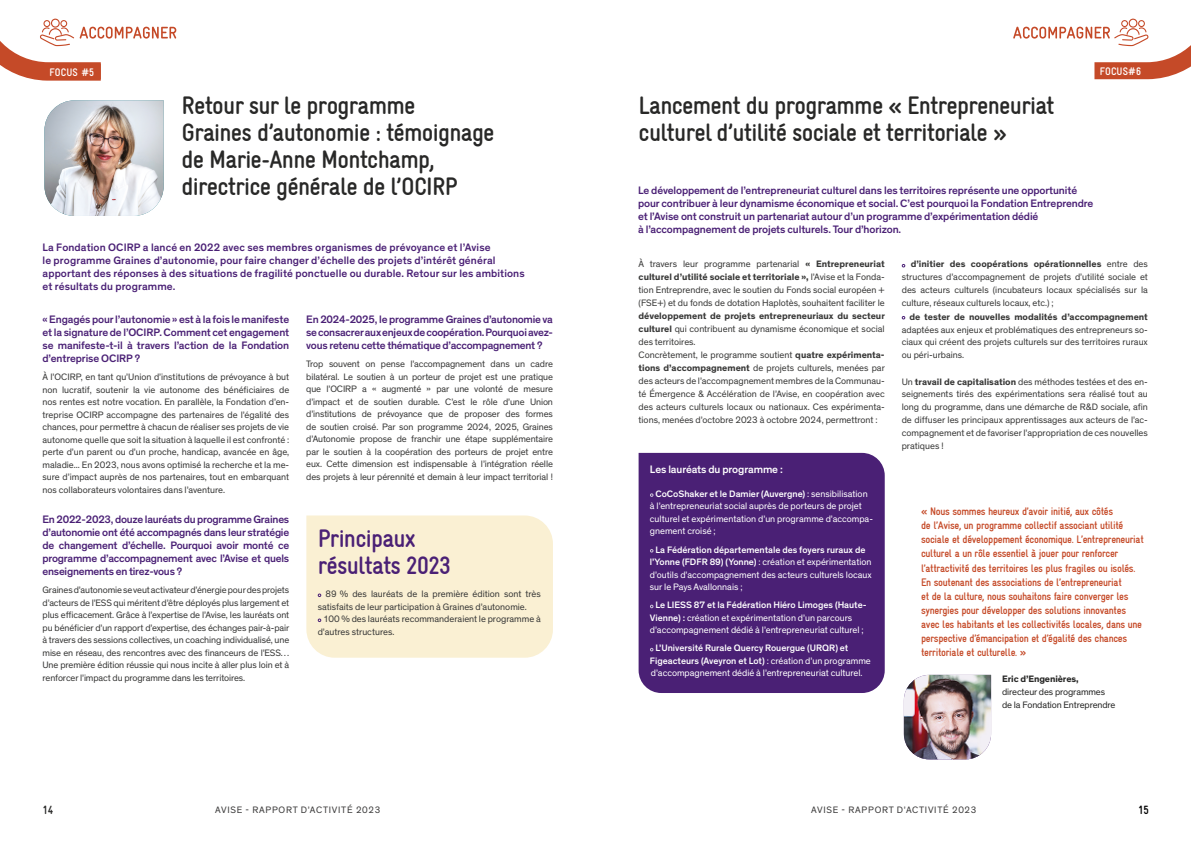
<style>
.page{position:relative;width:1191px;height:842px;background:#fff}
.page>*{position:absolute;margin:0;border:0;box-sizing:border-box;transform-origin:0 0}
.t1{font:700 condensed 25px/27px "Gravur LLTT";letter-spacing:-.03em;color:#282827}
.t2{font:700 condensed 25px/27px "Gravur LLTT";letter-spacing:-.03em;color:#4a2075}
.t3{font:700 12px "Gravur Condensed";color:#282827}
.t4{font:700 12px "Gravur Condensed";color:#000}
.t5{font:500 11px/13px "Theinhardt";letter-spacing:-.01em;color:#4a2075;text-align:justify}
.t6{font:700 11px/14px "Gravur Condensed";letter-spacing:-.03em;color:#c54a28}
.t7{font:500 11px/13px "Theinhardt";letter-spacing:.01em;color:#4a2075}
.t8{font:500 11px "Theinhardt";letter-spacing:-.01em;color:#fff}
.t9{font:700 11px "Gravur Condensed";letter-spacing:.01em;color:#fff}
.t10{font:9.5px/12.5px "Theinhardt";color:#393938;text-align:justify}
.t11{font:9.5px/12.5px "Theinhardt";color:#fff}
.t12{font:9.5px "Theinhardt";letter-spacing:.08em;color:#3c3b3b}
.t13{font:9.5px/13px "Theinhardt";letter-spacing:-.01em;color:#282827}
.t14{font:700 9.5px "Theinhardt";color:#393938}
.t15{font:700 9.5px "Theinhardt";letter-spacing:-.01em;color:#282827}
.s1{font-weight:700}
.s2{font-weight:500}
</style>
<div class="page">
<div style="left:306px;top:515px;width:247px;height:143px;background:#faf0d3"></div>
<img style="left:44px;top:100px;width:120px;height:116px">
<div style="left:638px;top:453px;width:246px;height:240px;background:#4a2075"></div>
<svg style="left:650px;top:493px;width:3px;height:4px"></svg>
<svg style="left:650px;top:549px;width:3px;height:4px"></svg>
<img style="left:904px;top:675px;width:87px;height:84px">
<svg style="left:1013px;top:18px;width:178px;height:61px"></svg>
<svg style="left:0;top:18px;width:176px;height:63px"></svg>
<p class="t9" style="left:50px;top:66px;width:46px">FOCUS #5</p>
<h1 class="t1" style="left:182px;top:91px;width:314px">Retour sur le programme<br>Graines d’autonomie : témoignage de Marie-Anne Montchamp, directrice générale de l’OCIRP</h1>
<p class="t7" style="left:43px;top:241px;width:484px">La Fondation OCIRP a lancé en 2022 avec ses membres organismes de prévoyance et l’Avise<br>le programme Graines d’autonomie, pour faire changer d’échelle des projets d’intérêt général apportant des réponses à des situations de fragilité ponctuelle ou durable. Retour sur les ambitions et résultats du programme.</p>
<p class="t5" style="left:43px;top:313px;width:248px">« Engagés pour l’autonomie » est à la fois le manifeste et la signature de l’OCIRP. Comment cet engagement se manifeste-t-il à travers l’action de la Fondation d’entreprise OCIRP ?</p>
<p class="t10" style="left:43px;top:371px;width:248px">À l’OCIRP, en tant qu’Union d’institutions de prévoyance à but non lucratif, soutenir la vie autonome des bénéficiaires de nos rentes est notre vocation. En parallèle, la Fondation d’en&shy;treprise OCIRP accompagne des partenaires de l’égalité des chances, pour permettre à chacun de réaliser ses projets de vie autonome quelle que soit la situation à laquelle il est confronté : perte d’un parent ou d’un proche, handicap, avancée en âge, maladie... En 2023, nous avons optimisé la recherche et la me&shy;sure d’impact auprès de nos partenaires, tout en embarquant nos collaborateurs volontaires dans l’aventure.</p>
<p class="t5" style="left:43px;top:513px;width:248px">En 2022-2023, douze lauréats du programme Graines d’autonomie ont été accompagnés dans leur stratégie de changement d’échelle. Pourquoi avoir monté ce programme d’accompagnement avec l’Avise et quels enseignements en tirez-vous ?</p>
<p class="t10" style="left:43px;top:584px;width:248px">Graines d’autonomie se veut activateur d’énergie pour des projets d’acteurs de l’ESS qui méritent d’être déployés plus largement et plus efficacement. Grâce à l’expertise de l’Avise, les lauréats ont pu bénéficier d’un rapport d’expertise, des échanges pair-à-pair à travers des sessions collectives, un coaching individualisé, une mise en réseau, des rencontres avec des financeurs de l’ESS… Une première édition réussie qui nous incite à aller plus loin et à renforcer l’impact du programme dans les territoires.</p>
<p class="t5" style="left:306px;top:313px;width:248px">En 2024-2025, le programme Graines d’autonomie va se consacrer aux enjeux de coopération. Pourquoi avez&shy;vous retenu cette thématique d’accompagnement ?</p>
<p class="t10" style="left:306px;top:358px;width:248px">Trop souvent on pense l’accompagnement dans un cadre bilatéral. Le soutien à un porteur de projet est une pratique que l’OCIRP a « augmenté » par une volonté de mesure d’impact et de soutien durable. C’est le rôle d’une Union d’institutions de prévoyance que de proposer des formes de soutien croisé. Par son programme 2024, 2025, Graines d’Autonomie propose de franchir une étape supplémentaire par le soutien à la coopération des porteurs de projet entre eux. Cette dimension est indispensable à l’intégration réelle des projets à leur pérennité et demain à leur impact territorial !</p>
<h1 class="t2" style="left:318px;top:523px;width:135px">Principaux résultats 2023</h1>
<p class="t10" style="left:325px;top:588px;width:217px">89 % des lauréats de la première édition sont très</p>
<p class="t10" style="left:318px;top:600px;width:211px">satisfaits de leur participation à Graines d’autonomie.</p>
<p class="t10" style="left:323px;top:613px;width:219px">100 % des lauréats recommanderaient le programme à</p>
<p class="t10" style="left:318px;top:625px;width:78px">d’autres structures.</p>
<h1 class="t1" style="left:638px;top:91px;width:417px">Lancement du programme « Entrepreneuriat culturel d’utilité sociale et territoriale »</h1>
<p class="t9" style="left:1099px;top:65px;width:43px">FOCUS#6</p>
<p class="t5" style="left:638px;top:184px;width:457px;text-align:left">Le développement de l’entrepreneuriat culturel dans les territoires représente une opportunité pour contribuer à leur dynamisme économique et social. C’est pourquoi la Fondation Entreprendre et l’Avise ont construit un partenariat autour d’un programme d’expérimentation dédié<br>à l’accompagnement de projets culturels. Tour d’horizon.</p>
<p class="t10" style="left:901px;top:258px;width:248px;line-height:13px;text-indent:9px"><span class="s1">d’initier des coopérations opérationnelles</span> entre des structures d’accompagnement de projets d’utilité sociale et des acteurs culturels (incubateurs locaux spécialisés sur la culture, réseaux culturels locaux, etc.) ;</p>
<p class="t14" style="left:909px;top:310px;width:240px">de tester de nouvelles modalités d’accompagnement</p>
<p class="t10" style="left:901px;top:323px;width:248px;line-height:13px">adaptées aux enjeux et problématiques des entrepreneurs so&shy;ciaux qui créent des projets culturels sur des territoires ruraux ou péri-urbains.</p>
<p class="t10" style="left:901px;top:375px;width:248px;line-height:13px">Un <span class="s1">travail de capitalisation</span> des méthodes testées et des en&shy;seignements tirés des expérimentations sera réalisé tout au long du programme, dans une démarche de R&amp;D sociale, afin de diffuser les principaux apprentissages aux acteurs de l’ac&shy;compagnement et de favoriser l’appropriation de ces nouvelles pratiques !</p>
<p class="t10" style="left:638px;top:258px;width:248px;line-height:13px">À travers leur programme partenarial <span class="s1">« Entrepreneuriat culturel d’utilité sociale et territoriale »,</span> l’Avise et la Fonda&shy;tion Entreprendre, avec le soutien du Fonds social européen + (FSE+) et du fonds de dotation Haplotès, souhaitent faciliter le</p>
<p class="t10" style="left:638px;top:310px;width:248px;line-height:13px;text-align:left"><span class="s1">développement de projets entrepreneuriaux du secteur culturel</span> qui contribuent au dynamisme économique et social des territoires.<br>Concrètement, le programme soutient <span class="s1">quatre expérimenta&shy;tions d’accompagnement</span> de projets culturels, menées par des acteurs de l’accompagnement membres de la Communau&shy;té Émergence &amp; Accélération de l’Avise, en coopération avec des acteurs culturels locaux ou nationaux. Ces expérimenta&shy;tions, menées d’octobre 2023 à octobre 2024, permettront :</p>
<p class="t8" style="left:650px;top:463px;width:134px">Les lauréats du programme :</p>
<p class="t11" style="left:650px;top:488px;width:224px;text-indent:5px"><span class="s2">CoCoShaker et le Damier (Auvergne)</span> : sensibilisation à l’entrepreneuriat social auprès de porteurs de projet culturel et expérimentation d’un programme d’accompa&shy;gnement croisé ;</p>
<p class="t11" style="left:650px;top:543px;width:223px;text-indent:5px"><span class="s2">La Fédération départementale des foyers ruraux de l’Yonne (FDFR 89) (Yonne)</span> : création et expérimentation d’outils d’accompagnement des acteurs culturels locaux sur le Pays Avallonnais ;</p>
<p class="t11" style="left:650px;top:599px;width:218px;text-indent:5px"><span class="s2">Le LIESS 87 et la Fédération Hiéro Limoges (Haute-<br>Vienne) :</span> création et expérimentation d’un parcours d’accompagnement dédié à l’entrepreneuriat culturel ;</p>
<p class="t11" style="left:650px;top:642px;width:222px;text-indent:5px"><span class="s2">L’Université Rurale Quercy Rouergue (URQR) et<br>Figeacteurs (Aveyron et Lot)</span> : création d’un programme d’accompagnement dédié à l’entrepreneuriat culturel.</p>
<p class="t6" style="left:921px;top:505px;width:224px">« Nous sommes heureux d’avoir initié, aux côtés<br>de l’Avise, un programme collectif associant utilité sociale et développement économique. L’entrepreneuriat culturel a un rôle essentiel à jouer pour renforcer l’attractivité des territoires les plus fragiles ou isolés.<br>En soutenant des associations de l’entrepreneuriat<br>et de la culture, nous souhaitons faire converger les synergies pour développer des solutions innovantes avec les habitants et les collectivités locales, dans une perspective d’émancipation et d’égalité des chances territoriale et culturelle. »</p>
<p class="t15" style="left:1002px;top:672px;width:78px">Eric d’Engenières,</p>
<p class="t13" style="left:1002px;top:685px;width:115px">directeur des programmes de la Fondation Entreprendre</p>
<p class="t3" style="left:43px;top:803px;width:12px">14</p>
<p class="t12" style="left:215px;top:804px;width:167px">AVISE - RAPPORT D’ACTIVITÉ 2023</p>
<p class="t12" style="left:811px;top:804px;width:167px">AVISE - RAPPORT D’ACTIVITÉ 2023</p>
<p class="t4" style="left:1138px;top:803px;width:12px">15</p>
</div>
